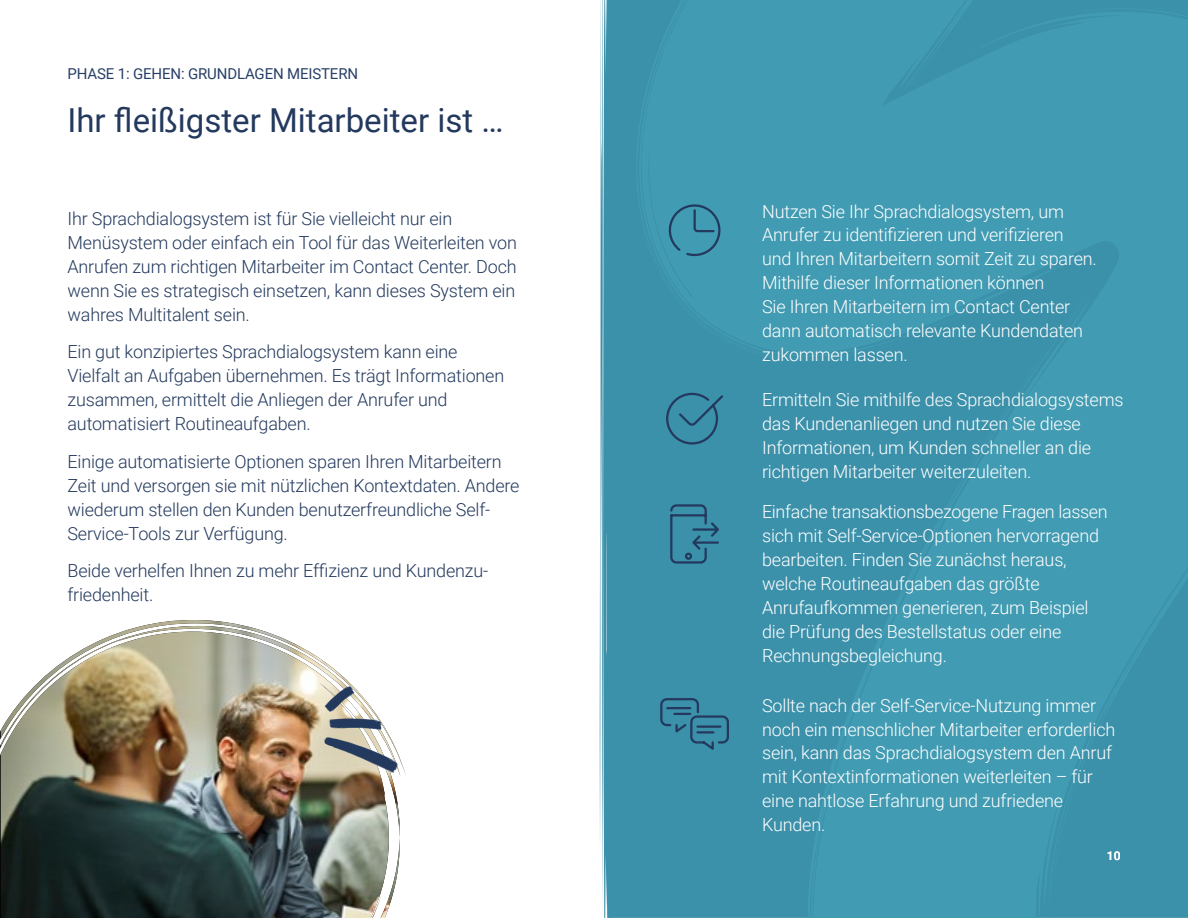
<style>
.page{position:relative;width:1188px;height:918px;background:#fff}
.page>*{position:absolute;margin:0;border:0;box-sizing:border-box;transform-origin:0 0}
.t1{font:33px "Roboto";color:#23395d}
.t2{font:300 18px/24px "Roboto";letter-spacing:-.01em;color:#fff}
.t3{font:300 18px/24px "Roboto";letter-spacing:-.01em;color:#23395d}
.t4{font:15px "Roboto";letter-spacing:-.01em;color:#273f67}
.t5{font:500 12px "Roboto";color:#fff}
</style>
<div class="page">
<svg style="left:600px;top:0;width:35px;height:918px;background:#4897af"></svg>
<svg style="left:635px;top:0;width:553px;height:918px;background:#3e96ae"></svg>
<img style="left:1px;top:620px;width:405px;height:298px">
<svg style="left:324px;top:737px;width:74px;height:37px;background:#aaaba6"></svg>
<svg style="left:324px;top:685px;width:58px;height:45px"></svg>
<svg style="left:659px;top:697px;width:71px;height:56px;background:#36819c"></svg>
<svg style="left:669px;top:503px;width:52px;height:62px;background:#367e9a"></svg>
<svg style="left:665px;top:392px;width:60px;height:54px;background:#37839e"></svg>
<svg style="left:667px;top:201px;width:57px;height:56px;background:#3c8da6"></svg>
<p class="t4" style="left:68px;top:63px;width:292px">PHASE 1: GEHEN: GRUNDLAGEN MEISTERN</p>
<h1 class="t1" style="left:68px;top:97px;width:438px">Ihr fleißigster Mitarbeiter ist …</h1>
<p class="t3" style="left:68px;top:206px;width:451px">Ihr Sprachdialogsystem ist für Sie vielleicht nur ein Menüsystem oder einfach ein Tool für das Weiterleiten von Anrufen zum richtigen Mitarbeiter im Contact Center. Doch wenn Sie es strategisch einsetzen, kann dieses System ein wahres Multitalent sein.</p>
<p class="t3" style="left:68px;top:339px;width:438px">Ein gut konzipiertes Sprachdialogsystem kann eine Vielfalt an Aufgaben übernehmen. Es trägt Informationen zusammen, ermittelt die Anliegen der Anrufer und automatisiert Routineaufgaben.</p>
<p class="t3" style="left:68px;top:449px;width:454px">Einige automatisierte Optionen sparen Ihren Mitarbeitern Zeit und versorgen sie mit nützlichen Kontextdaten. Andere wiederum stellen den Kunden benutzerfreundliche Self-Service-Tools zur Verfügung.</p>
<p class="t3" style="left:68px;top:558px;width:421px">Beide verhelfen Ihnen zu mehr Effizienz und Kundenzu&shy;friedenheit.</p>
<p class="t2" style="left:762px;top:198px;width:336px">Nutzen Sie Ihr Sprachdialogsystem, um Anrufer zu identifizieren und verifizieren und Ihren Mitarbeitern somit Zeit zu sparen.<br>Mithilfe dieser Informationen können<br>Sie Ihren Mitarbeitern im Contact Center dann automatisch relevante Kundendaten zukommen lassen.</p>
<p class="t2" style="left:762px;top:387px;width:363px">Ermitteln Sie mithilfe des Sprachdialogsystems das Kundenanliegen und nutzen Sie diese Informationen, um Kunden schneller an die richtigen Mitarbeiter weiterzuleiten.</p>
<p class="t2" style="left:762px;top:499px;width:347px">Einfache transaktionsbezogene Fragen lassen sich mit Self-Service-Optionen hervorragend bearbeiten. Finden Sie zunächst heraus, welche Routineaufgaben das größte Anrufaufkommen generieren, zum Beispiel die Prüfung des Bestellstatus oder eine Rechnungsbegleichung.</p>
<p class="t2" style="left:762px;top:692px;width:355px">Sollte nach der Self-Service-Nutzung immer noch ein menschlicher Mitarbeiter erforderlich sein, kann das Sprachdialogsystem den Anruf mit Kontextinformationen weiterleiten – für eine nahtlose Erfahrung und zufriedene Kunden.</p>
<p class="t5" style="left:1107px;top:847px;width:15px">10</p>
</div>
